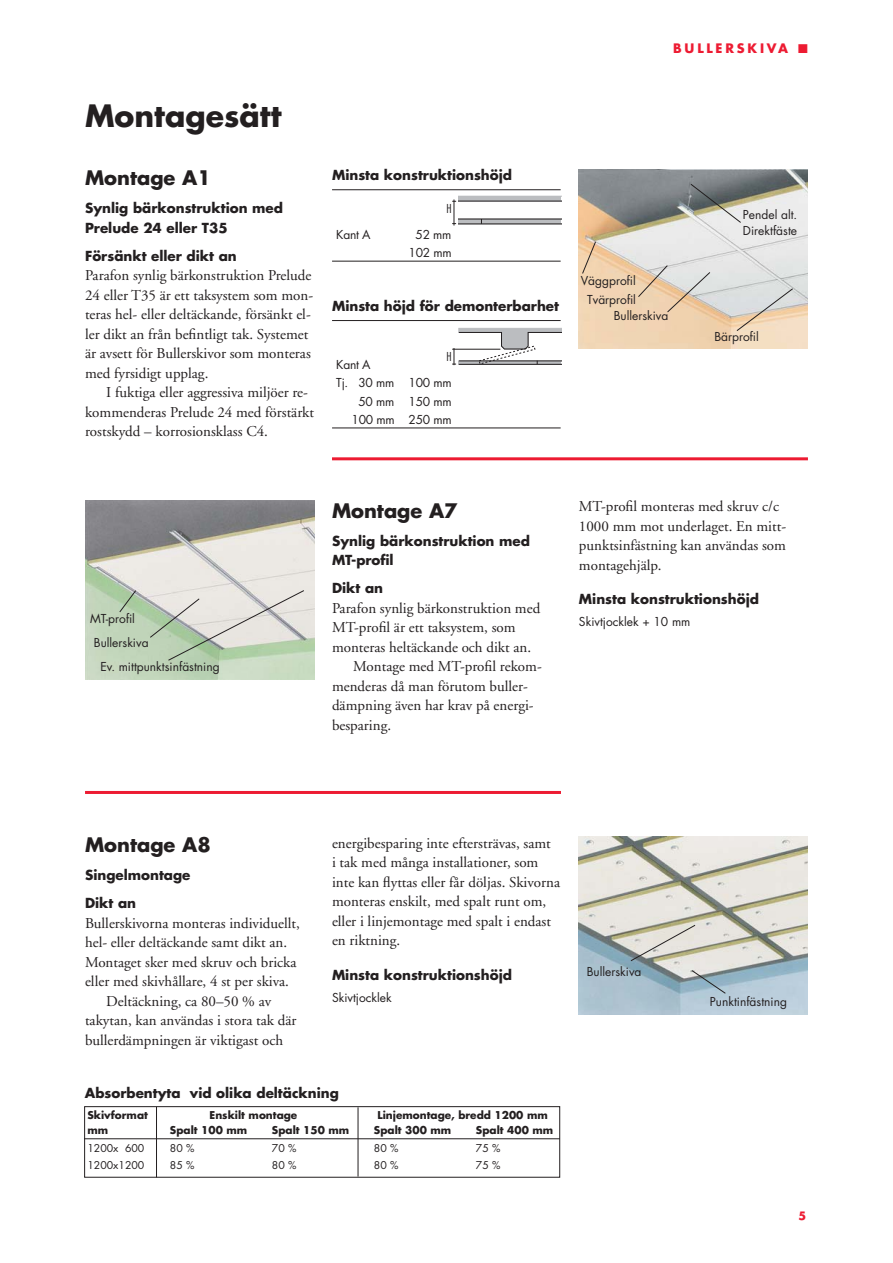
<style>
.page{position:relative;width:893px;height:1263px;background:#fff}
.page>*{position:absolute;margin:0;border:0;box-sizing:border-box;transform-origin:0 0}
.t1{font:700 30px "Futura";color:#231f20}
.t2{font:700 19.5px "Futura";color:#231f20}
.t3{font:15px/19.5px "Adobe Garamond";color:#231f20}
.t4{font:700 13.5px/19.5px "Futura";color:#231f20}
.t5{font:700 12.75px "Futura";letter-spacing:.22em;color:#ed1b32}
.t6{font:12px/18px "Futura";color:#231f20;text-align:center}
.t7{font:12px "Futura";letter-spacing:-.02em;color:#231f20}
.t8{font:300 condensed 12px "Futura";color:#231f20}
.t9{font:700 11.25px "Futura";color:#ed1b32}
.t10{font:700 10.5px "Futura";color:#231f20}
.t11{font:10.5px "Futura";color:#231f20}
</style>
<div class="page">
<img style="left:85px;top:500px;width:229px;height:180px">
<img style="left:579px;top:170px;width:229px;height:179px">
<hr style="left:332px;top:189px;width:229px;height:1px;background:#231f20">
<hr style="left:332px;top:261px;width:229px;height:1px;background:#231f20">
<hr style="left:332px;top:320px;width:229px;height:1px;background:#231f20">
<hr style="left:332px;top:428px;width:229px;height:1px;background:#231f20">
<svg style="left:452px;top:328px;width:109px;height:37px"></svg>
<svg style="left:452px;top:196px;width:109px;height:29px"></svg>
<svg style="left:582px;top:241px;width:14px;height:33px"></svg>
<svg style="left:637px;top:265px;width:74px;height:48px;background:#e0cfbb"></svg>
<svg style="left:736px;top:288px;width:58px;height:44px;background:#dfd4c6"></svg>
<svg style="left:690px;top:183px;width:52px;height:40px;background:#959893"></svg>
<hr style="left:332px;top:457px;width:476px;height:3px;background:#ed1b32">
<svg style="left:119px;top:589px;width:18px;height:24px"></svg>
<svg style="left:149px;top:589px;width:156px;height:72px;background:#ced6c8"></svg>
<div style="left:84px;top:1106px;width:476px;height:71px;border:1px solid #231f20"></div>
<hr style="left:84px;top:1138px;width:476px;height:1px;background:#231f20">
<hr style="left:358px;top:1107px;width:1px;height:69px;background:#231f20">
<hr style="left:156px;top:1107px;width:1px;height:70px;background:#231f20">
<img style="left:579px;top:837px;width:229px;height:177px">
<svg style="left:630px;top:924px;width:66px;height:38px;background:#cdcbbf"></svg>
<hr style="left:85px;top:791px;width:476px;height:3px;background:#ed1b32">
<svg style="left:691px;top:969px;width:35px;height:25px"></svg>
<h1 class="t1" style="left:85px;top:98px;width:198px">Montagesätt</h1>
<h2 class="t2" style="left:85px;top:167px;width:127px">Montage A1</h2>
<p class="t4" style="left:85px;top:198px;width:199px">Synlig bärkonstruktion med<br>Prelude 24 eller T35</p>
<p class="t4" style="left:85px;top:246px;width:153px">Försänkt eller dikt an</p>
<p class="t3" style="left:85px;top:267px;width:230px">Parafon synlig bärkonstruktion Prelude 24 eller T35 är ett taksystem som mon&shy;teras hel- eller deltäckande, försänkt el&shy;ler dikt an från befintligt tak. Systemet är avsett för Bullerskivor som monteras med fyrsidigt upplag.</p>
<p class="t3" style="left:85px;top:384px;width:231px;text-indent:21px">I fuktiga eller aggressiva miljöer re&shy;kommenderas Prelude 24 med förstärkt rostskydd – korrosionsklass C4.</p>
<p class="t4" style="left:332px;top:166px;width:181px">Minsta konstruktionshöjd</p>
<p class="t8" style="left:447px;top:203px;width:7px">H</p>
<p class="t6" style="left:336px;top:225px;width:36px">Kant A</p>
<p class="t6" style="left:409px;top:225px;width:45px">52 mm<br>102 mm</p>
<p class="t4" style="left:332px;top:296px;width:229px">Minsta höjd för demonterbarhet</p>
<p class="t8" style="left:447px;top:351px;width:7px">H</p>
<p class="t6" style="left:336px;top:356px;width:36px">Kant A</p>
<p class="t7" style="left:336px;top:376px;width:117px">Tj. 30 mm 100 mm</p>
<p class="t6" style="left:358px;top:392px;width:95px">50 mm 150 mm</p>
<p class="t7" style="left:352px;top:412px;width:102px">100 mm 250 mm</p>
<p class="t5" style="left:673px;top:41px;width:136px">BULLERSKIVA ■</p>
<p class="t6" style="left:581px;top:271px;width:57px;line-height:19px">Väggprofil<br>Tvärprofil</p>
<p class="t6" style="left:614px;top:307px;width:56px">Bullerskiva</p>
<p class="t6" style="left:743px;top:206px;width:56px;line-height:16.5px;text-align:left">Pendel alt.<br>Direktfäste</p>
<p class="t6" style="left:714px;top:328px;width:46px">Bärprofil</p>
<p class="t6" style="left:90px;top:609px;width:46px">MT-profil</p>
<p class="t6" style="left:94px;top:634px;width:56px">Bullerskiva</p>
<p class="t6" style="left:100px;top:658px;width:121px">Ev. mittpunktsinfästning</p>
<h2 class="t2" style="left:332px;top:499px;width:127px">Montage A7</h2>
<p class="t4" style="left:332px;top:531px;width:199px">Synlig bärkonstruktion med<br>MT-profil</p>
<p class="t4" style="left:332px;top:578px;width:53px">Dikt an</p>
<p class="t3" style="left:332px;top:599px;width:210px">Parafon synlig bärkonstruktion med</p>
<p class="t3" style="left:332px;top:619px;width:185px">MT-profil är ett taksystem, som</p>
<p class="t3" style="left:332px;top:638px;width:201px">monteras heltäckande och dikt an.</p>
<p class="t3" style="left:353px;top:658px;width:190px">Montage med MT-profil rekom-</p>
<p class="t3" style="left:332px;top:677px;width:197px">menderas då man förutom buller-</p>
<p class="t3" style="left:332px;top:697px;width:203px">dämpning även har krav på energi-</p>
<p class="t3" style="left:332px;top:716px;width:61px">besparing.</p>
<p class="t3" style="left:579px;top:498px;width:209px">MT-profil monteras med skruv c/c<br>1000 mm mot underlaget. En mitt&shy;punktsinfästning kan användas som montagehjälp.</p>
<p class="t4" style="left:579px;top:589px;width:181px">Minsta konstruktionshöjd</p>
<p class="t6" style="left:579px;top:613px;width:113px">Skivtjocklek + 10 mm</p>
<h2 class="t2" style="left:85px;top:834px;width:127px">Montage A8</h2>
<p class="t4" style="left:85px;top:861px;width:107px;line-height:28px">Singelmontage<br>Dikt an</p>
<p class="t3" style="left:85px;top:914px;width:216px">Bullerskivorna monteras individuellt,</p>
<p class="t3" style="left:85px;top:934px;width:204px">hel- eller deltäckande samt dikt an.</p>
<p class="t3" style="left:85px;top:953px;width:213px">Montaget sker med skruv och bricka</p>
<p class="t3" style="left:85px;top:973px;width:205px">eller med skivhållare, 4 st per skiva.</p>
<p class="t3" style="left:106px;top:992px;width:166px">Deltäckning, ca 80–50 % av</p>
<p class="t3" style="left:85px;top:1012px;width:213px">takytan, kan användas i stora tak där</p>
<p class="t3" style="left:85px;top:1031px;width:200px">buller dämp ningen är viktigast och</p>
<p class="t3" style="left:332px;top:834px;width:230px">energibesparing inte eftersträvas, samt<br>i tak med många installationer, som inte kan flyttas eller får döljas. Skivorna monteras enskilt, med spalt runt om, eller i linjemontage med spalt i endast en riktning.</p>
<p class="t4" style="left:332px;top:965px;width:181px">Minsta konstruktionshöjd</p>
<p class="t6" style="left:332px;top:988px;width:61px">Skivtjocklek</p>
<p class="t4" style="left:85px;top:1083px;width:256px">Absorbentyta vid olika deltäckning</p>
<p class="t10" style="left:87px;top:1109px;width:62px">Skivformat</p>
<p class="t10" style="left:210px;top:1109px;width:89px">Enskilt montage</p>
<p class="t10" style="left:378px;top:1109px;width:172px">Linjemontage, bredd 1200 mm</p>
<p class="t10" style="left:87px;top:1124px;width:22px">mm</p>
<p class="t10" style="left:170px;top:1124px;width:79px">Spalt 100 mm</p>
<p class="t10" style="left:272px;top:1124px;width:79px">Spalt 150 mm</p>
<p class="t10" style="left:374px;top:1124px;width:79px">Spalt 300 mm</p>
<p class="t10" style="left:476px;top:1124px;width:79px">Spalt 400 mm</p>
<p class="t11" style="left:87px;top:1142px;width:58px">1200x 600</p>
<p class="t11" style="left:170px;top:1142px;width:26px">80 %</p>
<p class="t11" style="left:272px;top:1142px;width:26px">70 %</p>
<p class="t11" style="left:374px;top:1142px;width:26px">80 %</p>
<p class="t11" style="left:476px;top:1142px;width:26px">75 %</p>
<p class="t11" style="left:87px;top:1158px;width:58px">1200x1200</p>
<p class="t11" style="left:170px;top:1158px;width:26px">85 %</p>
<p class="t11" style="left:272px;top:1158px;width:26px">80 %</p>
<p class="t11" style="left:374px;top:1158px;width:26px">80 %</p>
<p class="t11" style="left:476px;top:1158px;width:26px">75 %</p>
<p class="t6" style="left:587px;top:963px;width:56px">Bullerskiva</p>
<p class="t6" style="left:710px;top:992px;width:79px">Punktinfästning</p>
<p class="t9" style="left:798px;top:1209px;width:9px">5</p>
</div>
